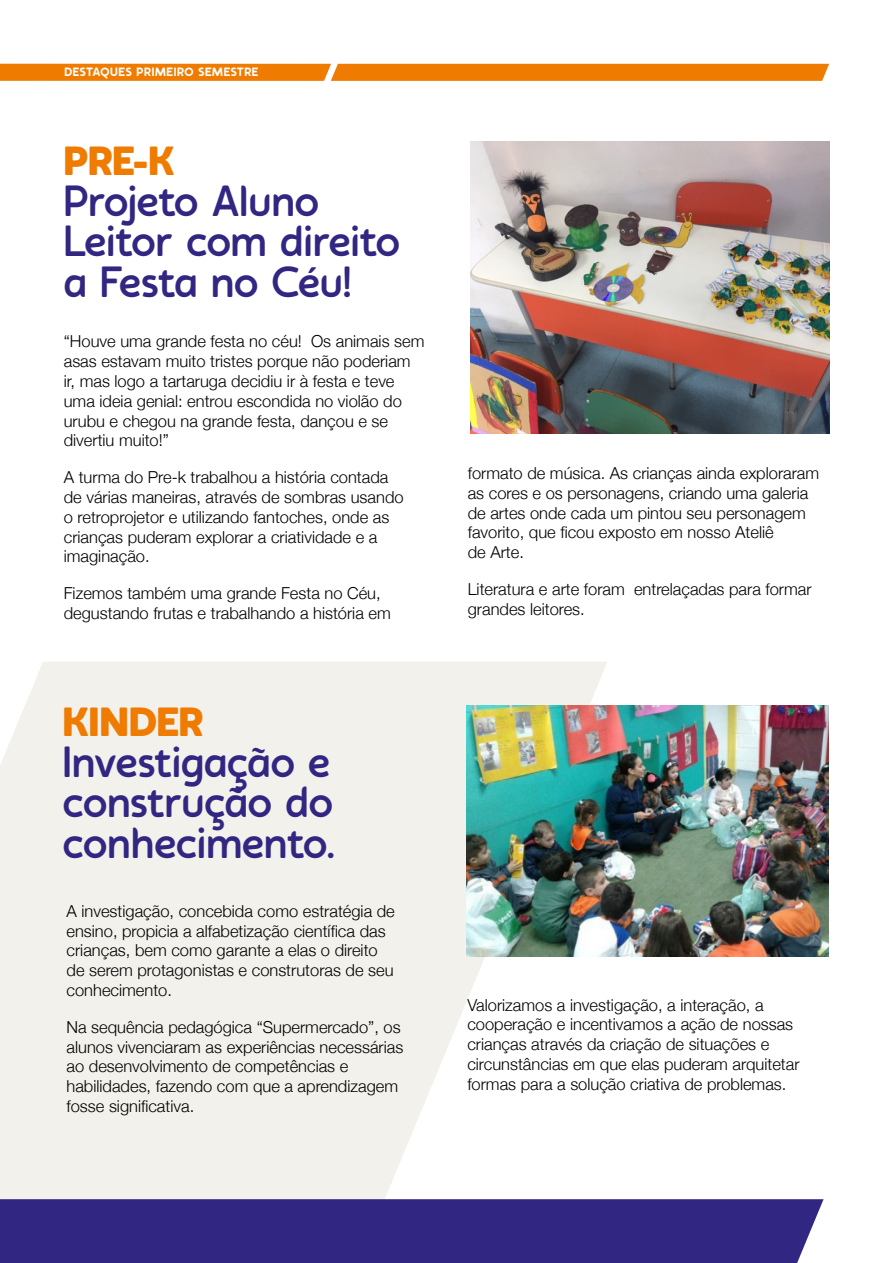
<style>
.page{position:relative;width:893px;height:1263px;background:#fff}
.page>*{position:absolute;margin:0;border:0;box-sizing:border-box;transform-origin:0 0}
.t1{font:500 43.5px/40.5px "Auro";color:#312783}
.t2{font:900 40.5px "Auro";color:#ef7b00}
.Estilo_de_parágrafo{font:300 16.5px/19.8px "Helvetica Neue";color:#000}
.t3{font:700 12px "Auro";letter-spacing:.05em;color:#fff}
</style>
<div class="page">
<svg style="left:0;top:662px;width:608px;height:537px;fill:#f3f1ec"></svg>
<svg style="left:0;top:64px;width:829px;height:17px;background:#ef7d05"></svg>
<img style="left:467px;top:706px;width:361px;height:250px">
<div style="left:0;top:1199px;width:824px;height:64px;background:#312783"></div>
<img style="left:470px;top:142px;width:359px;height:292px">
<p class="t3" style="left:64px;top:65px;width:195px">DESTAQUES PRIMEIRO SEMESTRE</p>
<p class="t2" style="left:64px;top:136px;width:112px">PRE-K</p>
<p class="t1" style="left:64px;top:181px;width:338px">Projeto Aluno<br>Leitor com direito a Festa no Céu!</p>
<p class="Estilo_de_parágrafo" style="left:64px;top:330px;width:362px">“Houve uma grande festa no céu! Os animais sem asas estavam muito tristes porque não poderiam ir, mas logo a tartaruga decidiu ir à festa e teve uma ideia genial: entrou escondida no violão do urubu e chegou na grande festa, dançou e se divertiu muito!”</p>
<p class="Estilo_de_parágrafo" style="left:64px;top:466px;width:341px">A turma do Pre-k trabalhou a história contada de várias maneiras, através de sombras usando o retroprojetor e utilizando fantoches, onde as crianças puderam explorar a criatividade e a imaginação.</p>
<p class="Estilo_de_parágrafo" style="left:64px;top:582px;width:329px">Fizemos também uma grande Festa no Céu, degustando frutas e trabalhando a história em</p>
<p class="t2" style="left:63px;top:697px;width:142px">KINDER</p>
<p class="t1" style="left:63px;top:742px;width:274px">Investigação e construção do conhecimento.</p>
<p class="Estilo_de_parágrafo" style="left:67px;top:900px;width:330px">A investigação, concebida como estratégia de ensino, propicia a alfabetização científica das crianças, bem como garante a elas o direito de serem protagonistas e construtoras de seu conhecimento.</p>
<p class="Estilo_de_parágrafo" style="left:67px;top:1016px;width:338px">Na sequência pedagógica “Supermercado”, os alunos vivenciaram as experiências necessárias ao desenvolvimento de competências e habilidades, fazendo com que a aprendizagem fosse significativa.</p>
<p class="Estilo_de_parágrafo" style="left:468px;top:462px;width:353px">formato de música. As crianças ainda exploraram as cores e os personagens, criando uma galeria de artes onde cada um pintou seu personagem favorito, que ficou exposto em nosso Ateliê<br>de Arte.</p>
<p class="Estilo_de_parágrafo" style="left:468px;top:578px;width:345px">Literatura e arte foram entrelaçadas para formar grandes leitores.</p>
<p class="Estilo_de_parágrafo" style="left:467px;top:994px;width:334px">Valorizamos a investigação, a interação, a cooperação e incentivamos a ação de nossas crianças através da criação de situações e circunstâncias em que elas puderam arquitetar formas para a solução criativa de problemas.</p>
</div>
